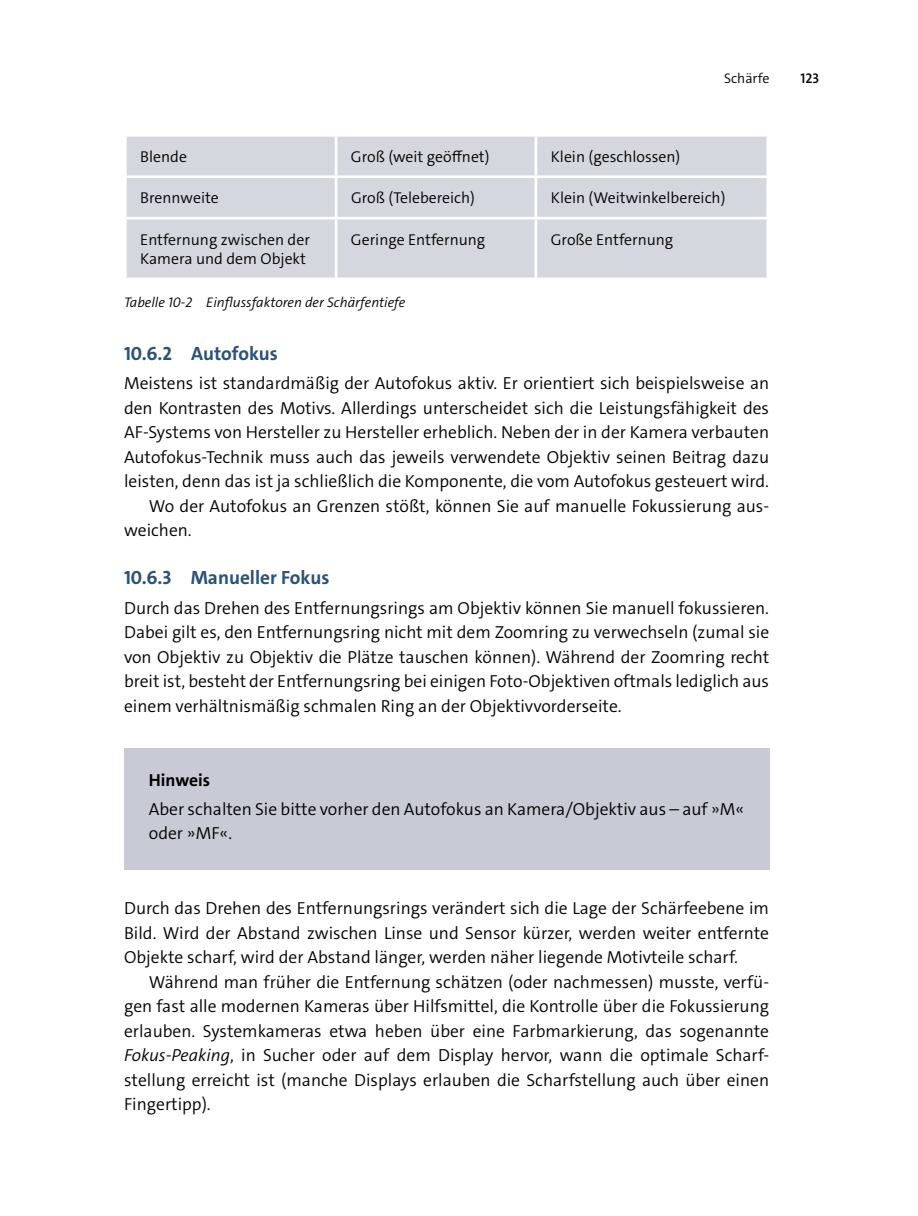
<style>
.page{position:relative;width:918px;height:1216px;background:#fff}
.page>*{position:absolute;margin:0;border:0;box-sizing:border-box;transform-origin:0 0}
.t1{font:700 19.25px "The Sans C4 s";color:#2b5277}
.t2{font:300 17.5px/24.5px "The Sans C4 s";color:#040000;text-align:justify}
.t3{font:700 17.5px "The Sans C4 s";color:#040000}
.t4{font:300 15.75px/19.2px "The Sans C4 s";color:#040000}
.t5{font:italic 300 14px "The Sans C4 s";color:#040000}
.t6{font:300 14px "The Sans C4 s";color:#040000}
.t7{font:600 14px "The Sans C4 s";color:#040000}
.s1{font-style:italic}
</style>
<div class="page">
<div style="left:124px;top:748px;width:645px;height:67px;background:#c8cbd5"></div>
<div style="left:124px;top:777px;width:645px;height:92px;background:#c8cbd5"></div>
<div style="left:127px;top:137px;width:639px;height:140px;background:#d5d7de"></div>
<hr style="left:335px;top:137px;width:2px;height:38px;background:#fff">
<hr style="left:534px;top:137px;width:3px;height:38px;background:#fff">
<hr style="left:124px;top:175px;width:212px;height:3px;background:#fff">
<hr style="left:336px;top:175px;width:200px;height:3px;background:#fff">
<hr style="left:335px;top:178px;width:2px;height:39px;background:#fff">
<hr style="left:536px;top:175px;width:233px;height:3px;background:#fff">
<hr style="left:534px;top:178px;width:3px;height:39px;background:#fff">
<hr style="left:124px;top:217px;width:212px;height:2px;background:#fff">
<hr style="left:336px;top:217px;width:200px;height:2px;background:#fff">
<hr style="left:335px;top:219px;width:2px;height:58px;background:#fff">
<hr style="left:536px;top:217px;width:233px;height:2px;background:#fff">
<hr style="left:534px;top:219px;width:3px;height:58px;background:#fff">
<p class="t6" style="left:724px;top:73px;width:47px">Schärfe</p>
<p class="t7" style="left:800px;top:70px;width:20px">123</p>
<p class="t4" style="left:140px;top:148px;width:48px">Blende</p>
<p class="t4" style="left:351px;top:148px;width:140px">Groß (weit geöffnet)</p>
<p class="t4" style="left:551px;top:148px;width:131px">Klein (geschlossen)</p>
<p class="t4" style="left:140px;top:190px;width:80px">Brennweite</p>
<p class="t4" style="left:351px;top:190px;width:125px">Groß (Telebereich)</p>
<p class="t4" style="left:551px;top:190px;width:176px">Klein (Weitwinkelbereich)</p>
<p class="t4" style="left:140px;top:231px;width:171px">Entfernung zwischen der<br>Kamera und dem Objekt</p>
<p class="t4" style="left:351px;top:231px;width:136px">Geringe Entfernung</p>
<p class="t4" style="left:551px;top:231px;width:124px">Große Entfernung</p>
<p class="t5" style="left:124px;top:297px;width:283px">Tabelle 10-2 Einflussfaktoren der Schärfentiefe</p>
<p class="t1" style="left:124px;top:346px;width:155px">10.6.2 Autofokus</p>
<p class="t2" style="left:124px;top:373px;width:646px">Meistens ist standardmäßig der Autofokus aktiv. Er orientiert sich beispielsweise an</p>
<p class="t2" style="left:124px;top:397px;width:646px">den Kontrasten des Motivs. Allerdings unterscheidet sich die Leistungsfähigkeit des</p>
<p class="t2" style="left:124px;top:422px;width:646px">AF-Systems von Hersteller zu Hersteller erheblich. Neben der in der Kamera verbauten</p>
<p class="t2" style="left:124px;top:446px;width:646px">Autofokus-Technik muss auch das jeweils verwendete Objektiv seinen Beitrag dazu</p>
<p class="t2" style="left:124px;top:471px;width:646px">leisten, denn das ist ja schließlich die Komponente, die vom Autofokus gesteuert wird.</p>
<p class="t2" style="left:149px;top:495px;width:622px">Wo der Autofokus an Grenzen stößt, können Sie auf manuelle Fokussierung aus -</p>
<p class="t2" style="left:124px;top:520px;width:69px">weichen.</p>
<p class="t1" style="left:124px;top:570px;width:207px">10.6.3 Manueller Fokus</p>
<p class="t2" style="left:124px;top:597px;width:646px">Durch das Drehen des Entfernungsrings am Objektiv können Sie manuell fokussieren.<br>Dabei gilt es, den Entfernungsring nicht mit dem Zoomring zu verwechseln (zumal sie von Objektiv zu Objektiv die Plätze tauschen können). Während der Zoomring recht breit ist, besteht der Entfernungsring bei einigen Foto-Objektiven oftmals lediglich aus einem verhältnismäßig schmalen Ring an der Objektivvorderseite.</p>
<p class="t3" style="left:149px;top:773px;width:63px">Hinweis</p>
<p class="t2" style="left:149px;top:798px;width:597px">Aber schalten Sie bitte vorher den Autofokus an Kamera/Objektiv aus – auf »M« oder »MF«.</p>
<p class="t2" style="left:124px;top:897px;width:646px">Durch das Drehen des Entfernungsrings verändert sich die Lage der Schärfeebene im Bild. Wird der Abstand zwischen Linse und Sensor kürzer, werden weiter entfernte Objekte scharf, wird der Abstand länger, werden näher liegende Motivteile scharf.</p>
<p class="t2" style="left:124px;top:971px;width:646px;text-indent:25px">Während man früher die Entfernung schätzen (oder nachmessen) musste, verfü&shy;gen fast alle modernen Kameras über Hilfsmittel, die Kontrolle über die Fokussierung erlauben. Systemkameras etwa heben über eine Farbmarkierung, das sogenannte <span class="s1">Fokus-Peaking</span>, in Sucher oder auf dem Display hervor, wann die optimale Scharf&shy;stellung erreicht ist (manche Displays erlauben die Scharfstellung auch über einen Fingertipp).</p>
</div>
